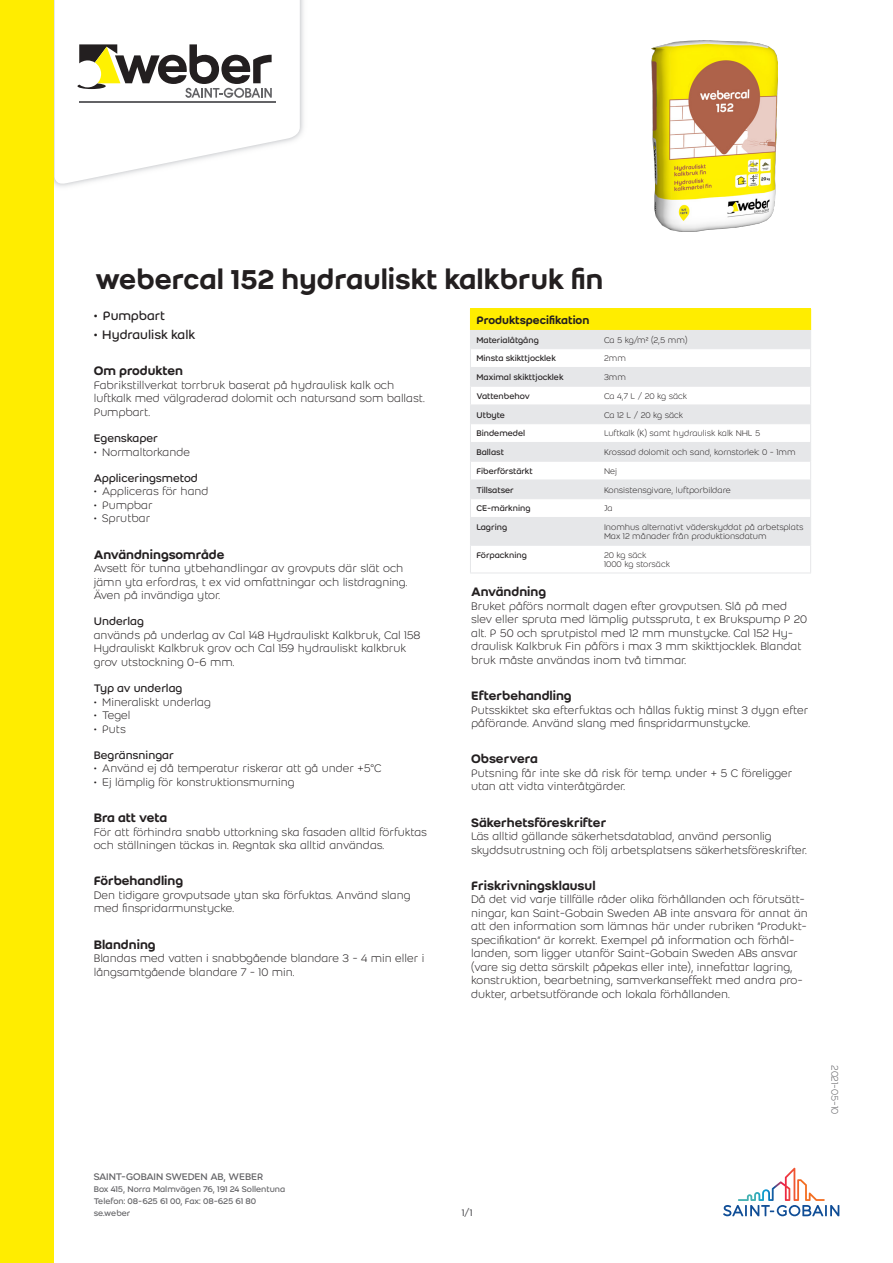
<style>
.page{position:relative;width:893px;height:1263px;background:#fff}
.page>*{position:absolute;margin:0;border:0;box-sizing:border-box;transform-origin:0 0}
.Product_name{font:500 30px "Weber";color:#231f20}
.Second_header{font:500 13.5px "Weber";color:#231f20}
.t1{font:13.5px "Weber";color:#231f20}
.Second_header-2{font:500 13.5px "Weber";letter-spacing:-.02em;color:#231f20}
.Body_text{font:300 12px/13.5px "Weber";color:#231f20}
.Second_sub-header{font:12px "Weber";color:#231f20}
.header_1{font:500 12px "Weber";color:#231f20}
.t2{font:10.5px "Weber";letter-spacing:-.01em;color:#636366}
.Last_modification_da{font:300 10.5px "Weber";color:#636366}
.column_2{font:300 9px/9px "Weber";color:#231f20}
.column_1{font:9px "Weber";color:#231f20}
.t3{font:9px/12px "Weber";letter-spacing:-.005em;color:#636366}
</style>
<div class="page">
<img style="left:54px;top:0;width:250px;height:187px">
<svg style="left:55px;top:0;width:245px;height:186px"></svg>
<hr style="left:79px;top:101px;width:196px;height:1px;background:#636366">
<svg style="left:77px;top:44px;width:195px;height:54px"></svg>
<div style="left:0;top:0;width:54px;height:1263px;background:#ffed00"></div>
<svg style="left:723px;top:1168px;width:116px;height:48px"></svg>
<img style="left:652px;top:40px;width:125px;height:192px">
<div style="left:470px;top:309px;width:341px;height:21px;background:#ffed00"></div>
<svg style="left:471px;top:330px;width:339px;height:215px;fill:#e6e7e9"></svg>
<hr style="left:470px;top:348px;width:128px;height:1px;background:#e6e7e9">
<hr style="left:598px;top:348px;width:213px;height:1px;background:#e6e7e9">
<hr style="left:470px;top:367px;width:128px;height:1px;background:#e6e7e9">
<hr style="left:598px;top:367px;width:213px;height:1px;background:#e6e7e9">
<hr style="left:470px;top:386px;width:128px;height:1px;background:#e6e7e9">
<hr style="left:598px;top:386px;width:213px;height:1px;background:#e6e7e9">
<hr style="left:470px;top:405px;width:128px;height:1px;background:#e6e7e9">
<hr style="left:598px;top:405px;width:213px;height:1px;background:#e6e7e9">
<hr style="left:470px;top:423px;width:128px;height:1px;background:#e6e7e9">
<hr style="left:598px;top:423px;width:213px;height:1px;background:#e6e7e9">
<hr style="left:470px;top:442px;width:128px;height:1px;background:#e6e7e9">
<hr style="left:598px;top:442px;width:213px;height:1px;background:#e6e7e9">
<hr style="left:470px;top:461px;width:128px;height:1px;background:#e6e7e9">
<hr style="left:598px;top:461px;width:213px;height:1px;background:#e6e7e9">
<hr style="left:470px;top:480px;width:128px;height:1px;background:#e6e7e9">
<hr style="left:598px;top:480px;width:213px;height:1px;background:#e6e7e9">
<hr style="left:470px;top:498px;width:128px;height:1px;background:#e6e7e9">
<hr style="left:598px;top:498px;width:213px;height:1px;background:#e6e7e9">
<hr style="left:470px;top:517px;width:128px;height:1px;background:#e6e7e9">
<hr style="left:598px;top:517px;width:213px;height:1px;background:#e6e7e9">
<hr style="left:470px;top:545px;width:128px;height:1px;background:#e6e7e9">
<svg style="left:470px;top:330px;width:1px;height:243px"></svg>
<hr style="left:470px;top:573px;width:128px;height:1px;background:#e6e7e9">
<hr style="left:598px;top:545px;width:213px;height:1px;background:#e6e7e9">
<svg style="left:810px;top:330px;width:1px;height:243px"></svg>
<hr style="left:598px;top:573px;width:213px;height:1px;background:#e6e7e9">
<p class="Product_name" style="left:95px;top:257px;width:510px">webercal 152 hydrauliskt kalkbruk fin</p>
<p class="t1" style="left:94px;top:306px;width:73px">• Pumpbart</p>
<p class="t1" style="left:94px;top:325px;width:103px">• Hydraulisk kalk</p>
<p class="Second_header" style="left:94px;top:361px;width:91px">Om produkten</p>
<p class="Body_text" style="left:94px;top:378px;width:332px">Fabrikstillverkat torrbruk baserat på hydraulisk kalk och luftkalk med välgraderad dolomit och natursand som ballast.<br>Pumpbart.</p>
<p class="Second_sub-header" style="left:94px;top:430px;width:66px">Egenskaper</p>
<p class="Body_text" style="left:94px;top:445px;width:98px">• Normaltorkande</p>
<p class="Second_sub-header" style="left:94px;top:470px;width:106px">Appliceringsmetod</p>
<p class="Body_text" style="left:94px;top:484px;width:116px">• Appliceras för hand</p>
<p class="Body_text" style="left:94px;top:498px;width:60px">• Pumpbar</p>
<p class="Body_text" style="left:94px;top:511px;width:58px">• Sprutbar</p>
<p class="Second_header" style="left:94px;top:544px;width:132px">Användningsområde</p>
<p class="Body_text" style="left:94px;top:561px;width:315px">Avsett för tunna ytbehandlingar av grovputs där slät och jämn yta erfordras, t ex vid omfattningar och listdragning.<br>Även på invändiga ytor.</p>
<p class="Second_sub-header" style="left:94px;top:613px;width:52px">Underlag</p>
<p class="Body_text" style="left:94px;top:628px;width:328px">används på underlag av Cal 148 Hydrauliskt Kalkbruk, Cal 158<br>Hydrauliskt Kalkbruk grov och Cal 159 hydrauliskt kalkbruk grov utstockning 0-6 mm.</p>
<p class="Second_sub-header" style="left:94px;top:680px;width:90px">Typ av underlag</p>
<p class="Body_text" style="left:94px;top:695px;width:119px">• Mineraliskt underlag</p>
<p class="Body_text" style="left:94px;top:708px;width:38px">• Tegel</p>
<p class="Body_text" style="left:94px;top:722px;width:34px">• Puts</p>
<p class="Second_sub-header" style="left:94px;top:747px;width:82px">Begränsningar</p>
<p class="Body_text" style="left:94px;top:761px;width:289px">• Använd ej då temperatur riskerar att gå under +5°C</p>
<p class="Body_text" style="left:94px;top:775px;width:202px">• Ej lämplig för konstruktionsmurning</p>
<p class="Second_header-2" style="left:94px;top:808px;width:75px">Bra att veta</p>
<p class="Body_text" style="left:94px;top:825px;width:335px">För att förhindra snabb uttorkning ska fasaden alltid förfuktas och ställningen täckas in. Regntak ska alltid användas.</p>
<p class="Second_header" style="left:94px;top:871px;width:91px">Förbehandling</p>
<p class="Body_text" style="left:94px;top:888px;width:318px">Den tidigare grovputsade ytan ska förfuktas. Använd slang med finspridarmunstycke.</p>
<p class="Second_header" style="left:94px;top:934px;width:64px">Blandning</p>
<p class="Body_text" style="left:94px;top:951px;width:332px">Blandas med vatten i snabbgående blandare 3 - 4 min eller i långsamtgående blandare 7 - 10 min.</p>
<p class="header_1" style="left:476px;top:311px;width:114px">Produktspecifikation</p>
<p class="column_1" style="left:476px;top:333px;width:64px">Materialåtgång</p>
<p class="column_2" style="left:604px;top:335px;width:85px">Ca 5 kg/m² (2,5 mm)</p>
<p class="column_1" style="left:476px;top:352px;width:81px">Minsta skikttjocklek</p>
<p class="column_2" style="left:604px;top:354px;width:23px">2mm</p>
<p class="column_1" style="left:476px;top:371px;width:89px">Maximal skikttjocklek</p>
<p class="column_2" style="left:604px;top:373px;width:24px">3mm</p>
<p class="column_1" style="left:476px;top:390px;width:55px">Vattenbehov</p>
<p class="column_2" style="left:604px;top:391px;width:84px">Ca 4,7 L / 20 kg säck</p>
<p class="column_1" style="left:476px;top:408px;width:30px">Utbyte</p>
<p class="column_2" style="left:604px;top:410px;width:80px">Ca 12 L / 20 kg säck</p>
<p class="column_1" style="left:476px;top:427px;width:50px">Bindemedel</p>
<p class="column_2" style="left:604px;top:429px;width:158px">Luftkalk (K) samt hydraulisk kalk NHL 5</p>
<p class="column_1" style="left:476px;top:446px;width:29px">Ballast</p>
<p class="column_2" style="left:604px;top:448px;width:193px">Krossad dolomit och sand, kornstorlek: 0 - 1mm</p>
<p class="column_1" style="left:476px;top:465px;width:58px">Fiberförstärkt</p>
<p class="column_2" style="left:604px;top:466px;width:15px">Nej</p>
<p class="column_1" style="left:476px;top:483px;width:39px">Tillsatser</p>
<p class="column_2" style="left:604px;top:485px;width:128px">Konsistensgivare, luftporbildare</p>
<p class="column_1" style="left:476px;top:502px;width:56px">CE-märkning</p>
<p class="column_2" style="left:604px;top:504px;width:10px">Ja</p>
<p class="column_1" style="left:476px;top:521px;width:32px">Lagring</p>
<p class="column_2" style="left:604px;top:523px;width:201px">Inomhus alternativt väderskyddat på arbetsplats<br>Max 12 månader från produktionsdatum</p>
<p class="column_1" style="left:476px;top:549px;width:52px">Förpackning</p>
<p class="column_2" style="left:604px;top:550px;width:67px">20 kg säck<br>1000 kg storsäck</p>
<p class="Second_header" style="left:471px;top:582px;width:77px">Användning</p>
<p class="Body_text" style="left:471px;top:599px;width:337px">Bruket påförs normalt dagen efter grovputsen. Slå på med slev eller spruta med lämplig putsspruta, t ex Brukspump P 20 alt. P 50 och sprutpistol med 12 mm munstycke. Cal 152 Hy&shy;draulisk Kalkbruk Fin påförs i max 3 mm skikttjocklek. Blandat bruk måste användas inom två timmar.</p>
<p class="Second_header" style="left:471px;top:686px;width:102px">Efterbehandling</p>
<p class="Body_text" style="left:471px;top:703px;width:339px">Putsskiktet ska efterfuktas och hållas fuktig minst 3 dygn efter påförande. Använd slang med finspridarmunstycke.</p>
<p class="Second_header" style="left:471px;top:749px;width:68px">Observera</p>
<p class="Body_text" style="left:471px;top:766px;width:323px">Putsning får inte ske då risk för temp. under + 5 C föreligger utan att vidta vinteråtgärder.</p>
<p class="Second_header" style="left:471px;top:812px;width:137px">Säkerhetsföreskrifter</p>
<p class="Body_text" style="left:471px;top:829px;width:337px">Läs alltid gällande säkerhetsdatablad, använd personlig skyddsutrustning och följ arbetsplatsens säkerhetsföreskrifter.</p>
<p class="Second_header" style="left:471px;top:875px;width:126px">Friskrivningsklausul</p>
<p class="Body_text" style="left:471px;top:892px;width:338px">Då det vid varje tillfälle råder olika förhållanden och förutsätt&shy;ningar, kan Saint-Gobain Sweden AB inte ansvara för annat än att den information som lämnas här under rubriken ”Produkt&shy;specifikation” är korrekt. Exempel på information och förhål&shy;landen, som ligger utanför Saint-Gobain Sweden ABs ansvar (vare sig detta särskilt påpekas eller inte), innefattar lagring, konstruktion, bearbetning, samverkanseffekt med andra pro&shy;dukter, arbetsutförande och lokala förhållanden.</p>
<p class="t2" style="left:94px;top:1169px;width:171px">SAINT-GOBAIN SWEDEN AB, WEBER</p>
<p class="t3" style="left:94px;top:1183px;width:193px">Box 415, Norra Malmvägen 76, 191 24 Sollentuna<br>Telefon: 08-625 61 00, Fax: 08-625 61 80 se.weber</p>
<p class="t2" style="left:462px;top:1205px;width:12px">1/1</p>
<p class="Last_modification_da" style="left:842px;top:1065px;width:51px;rotate:90deg">2021-05-10</p>
</div>
